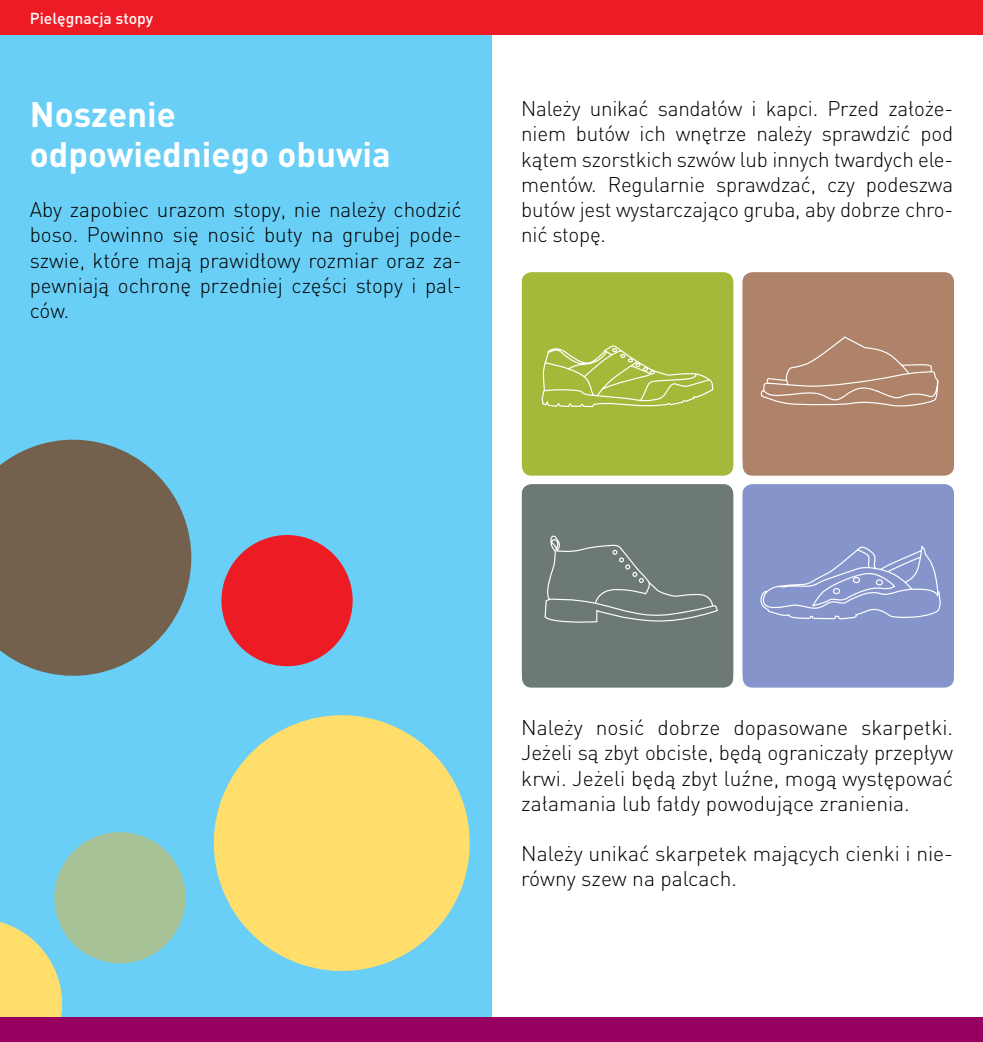
<style>
.page{position:relative;width:983px;height:1042px;background:#fff}
.page>*{position:absolute;margin:0;border:0;box-sizing:border-box;transform-origin:0 0}
.t1{font:700 35px/40.2px "DIN Pl";color:#fff}
.t2{font:300 21px/25.2px "DIN Pl";color:#000;text-align:justify}
.t3{font:500 15.75px "DIN Pl";color:#fff}
</style>
<div class="page">
<div style="left:0;top:30px;width:491px;height:1012px;background:#6acff6"></div>
<svg style="left:213px;top:715px;width:257px;height:256px;fill:#ffde6c"></svg>
<svg style="left:0;top:439px;width:192px;height:237px;fill:#73614e"></svg>
<svg style="left:0;top:832px;width:186px;height:185px"></svg>
<svg style="left:221px;top:535px;width:132px;height:132px"></svg>
<div style="left:521px;top:272px;width:212px;height:204px;background:#a3b93a;border-radius:10px"></div>
<svg style="left:521px;top:272px;width:212px;height:193px"></svg>
<div style="left:742px;top:272px;width:211px;height:204px;background:#af836a;border-radius:10px"></div>
<svg style="left:742px;top:273px;width:211px;height:189px"></svg>
<div style="left:521px;top:484px;width:212px;height:203px;background:#6c7975"></div>
<div style="left:742px;top:484px;width:211px;height:203px;background:#8595cb;border-radius:10px"></div>
<svg style="left:742px;top:484px;width:211px;height:191px"></svg>
<div style="left:0;top:1017px;width:982px;height:25px;background:#97005e"></div>
<div style="left:0;top:0;width:982px;height:35px;background:#ed1c24"></div>
<p class="t3" style="left:30px;top:8px;width:125px">Pielęgnacja stopy</p>
<h1 class="t1" style="left:30px;top:93px;width:362px">Noszenie odpowiedniego obuwia</h1>
<p class="t2" style="left:30px;top:197px;width:433px">Aby zapobiec urazom stopy, nie należy chodzić boso. Powinno się nosić buty na grubej pode&shy;szwie, które mają prawidłowy rozmiar oraz za&shy;pewniają ochronę przedniej części stopy i pal&shy;ców.</p>
<p class="t2" style="left:521px;top:96px;width:433px">Należy unikać sandałów i kapci. Przed założe&shy;niem butów ich wnętrze należy sprawdzić pod kątem szorstkich szwów lub innych twardych ele&shy;mentów. Regularnie sprawdzać, czy podeszwa butów jest wystarczająco gruba, aby dobrze chro&shy;nić stopę.</p>
<p class="t2" style="left:521px;top:715px;width:433px">Należy nosić dobrze dopasowane skarpetki.<br>Jeżeli są zbyt obcisłe, będą ograniczały przepływ krwi. Jeżeli będą zbyt luźne, mogą występować załamania lub fałdy powodujące zranienia.</p>
<p class="t2" style="left:521px;top:841px;width:433px">Należy unikać skarpetek mających cienki i nie&shy;równy szew na palcach.</p>
</div>
